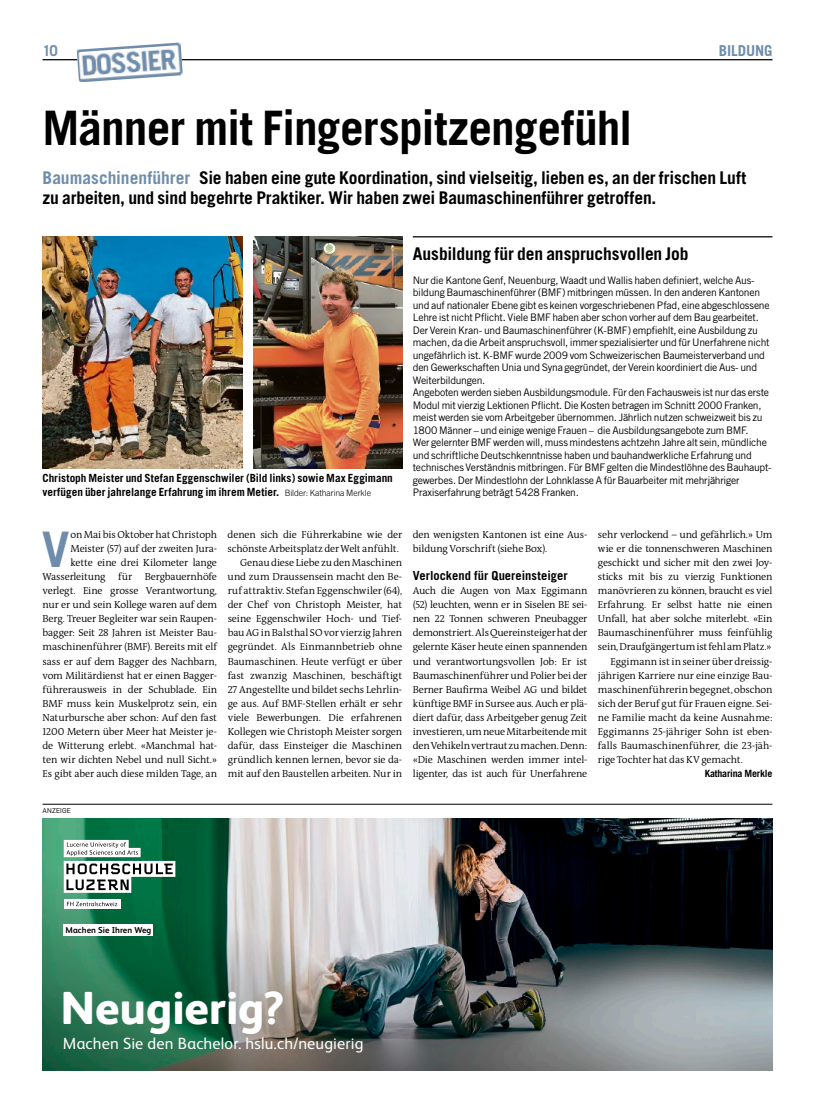
<style>
.page{position:relative;width:815px;height:1117px;background:#fff}
.page>*{position:absolute;margin:0;border:0;box-sizing:border-box;transform-origin:0 0}
.t1{font:49px "Trade Gothic Bold Two";color:#6f8daa}
.t2{font:700 47.5px "Trade Gothic";letter-spacing:-.02em;color:#000}
.t3{font:800 46.25px "FS Albert";letter-spacing:-.005em;color:#fff}
.t4{font:700 17.5px/20.2px "Trade Gothic";letter-spacing:-.01em;color:#000}
.t5{font:16.25px "FS Albert";letter-spacing:.01em;color:#fff}
.t6{font:700 15px "Trade Gothic";letter-spacing:-.01em;color:#6f8daa}
.t7{font:700 12.5px "Trade Gothic";color:#000}
.t8{font:700 11.25px/14px "Trade Gothic";color:#000}
.t9{font:10.38px/12.5px "Trade Gothic";letter-spacing:-.025em;color:#000}
.t10{font:300 10.25px/14px "The Antiqua B4 FN Semi";letter-spacing:-.015em;color:#000;text-align:right}
.t11{font:700 10px "Trade Gothic";letter-spacing:-.02em;color:#000}
.t12{font:700 8.62px "FS Albert";letter-spacing:.005em;color:#000}
.t13{font:6.88px "Flama";letter-spacing:.02em;color:#000}
.s1{color:#6f8daa}
.s2{font-weight:300;font-size:8.75px}
</style>
<div class="page">
<hr style="left:43px;top:59px;width:729px;height:1px;background:#000">
<img style="left:77px;top:42px;width:106px;height:40px">
<hr style="left:43px;top:803px;width:729px;height:1px;background:#000">
<img style="left:43px;top:818px;width:729px;height:252px">
<img style="left:43px;top:863px;width:722px;height:207px">
<svg style="left:64px;top:899px;width:56px;height:9px"></svg>
<svg style="left:64px;top:839px;width:111px;height:53px"></svg>
<svg style="left:67px;top:901px;width:50px;height:5px"></svg>
<div style="left:64px;top:924px;width:89px;height:11px;background:#fff"></div>
<hr style="left:413px;top:236px;width:359px;height:1px;background:#000">
<img style="left:43px;top:236px;width:199px;height:232px">
<img style="left:253px;top:236px;width:149px;height:232px">
<h3 class="t6" style="left:43px;top:41px;width:17px">10</h3>
<h3 class="t6" style="left:719px;top:41px;width:55px">BILDUNG</h3>
<h2 class="t2" style="left:43px;top:99px;width:591px">Männer mit Fingerspitzengefühl</h2>
<h3 class="t4" style="left:43px;top:167px;width:705px"><span class="s1">Baumaschinenführer</span> Sie haben eine gute Koordination, sind vielseitig, lieben es, an der frischen Luft zu arbeiten, und sind begehrte Praktiker. Wir haben zwei Baumaschinenführer getroffen.</h3>
<p class="t8" style="left:43px;top:471px;width:352px">Christoph Meister und Stefan Eggenschwiler (Bild links) sowie Max Eggimann verfügen über jahrelange Erfahrung im ihrem Metier. <span class="s2">Bilder: Katharina Merkle</span></p>
<h3 class="t4" style="left:413px;top:244px;width:277px">Ausbildung für den anspruchsvollen Job</h3>
<p class="t9" style="left:413px;top:273px;width:360px">Nur die Kantone Genf, Neuenburg, Waadt und Wallis haben definiert, welche Aus&shy;bildung Baumaschinenführer (BMF) mitbringen müssen. In den anderen Kantonen und auf nationaler Ebene gibt es keinen vorgeschriebenen Pfad, eine abgeschlossene Lehre ist nicht Pflicht. Viele BMF haben aber schon vorher auf dem Bau gearbeitet.<br>Der Verein Kran- und Baumaschinenführer (K-BMF) empfiehlt, eine Ausbildung zu machen, da die Arbeit anspruchsvoll, immer spezialisierter und für Unerfahrene nicht ungefährlich ist. K-BMF wurde 2009 vom Schweizerischen Baumeisterverband und den Gewerkschaften Unia und Syna gegründet, der Verein koordiniert die Aus- und Weiterbildungen.<br>Angeboten werden sieben Ausbildungsmodule. Für den Fachausweis ist nur das erste Modul mit vierzig Lektionen Pflicht. Die Kosten betragen im Schnitt 2000 Franken, meist werden sie vom Arbeitgeber übernommen. Jährlich nutzen schweizweit bis zu 1800 Männer – und einige wenige Frauen – die Ausbildungsangebote zum BMF.<br>Wer gelernter BMF werden will, muss mindestens achtzehn Jahre alt sein, mündliche und schriftliche Deutschkenntnisse haben und bauhandwerkliche Erfahrung und technisches Verständnis mitbringen. Für BMF gelten die Mindestlöhne des Bauhaupt&shy;gewerbes. Der Mindestlohn der Lohnklasse A für Bauarbeiter mit mehrjähriger Praxiserfahrung beträgt 5428 Franken.</p>
<p class="t10" style="left:43px;top:528px;width:176px">on Mai bis Oktober hat Christoph Meister (57) auf der zweiten Jura-<br>kette eine drei Kilometer lange Wasserleitung für Bergbauernhöfe verlegt. Eine grosse Verantwortung, nur er und sein Kollege waren auf dem Berg. Treuer Begleiter war sein Raupen&shy;bagger: Seit 28 Jahren ist Meister Bau&shy;maschinenführer (BMF). Bereits mit elf sass er auf dem Bagger des Nachbarn, vom Militärdienst hat er einen Bagger&shy;führerausweis in der Schublade. Ein BMF muss kein Muskelprotz sein, ein Naturbursche aber schon: Auf den fast 1200 Metern über Meer hat Meister je&shy;de Witterung erlebt. «Manchmal hat&shy;ten wir dichten Nebel und null Sicht.» Es gibt aber auch diese milden Tage, an</p>
<p class="t10" style="left:228px;top:528px;width:176px">denen sich die Führerkabine wie der</p>
<h1 class="t1" style="left:42px;top:519px;width:29px">V</h1>
<p class="t10" style="left:228px;top:542px;width:173px">schönste Arbeitsplatz der Welt anfühlt.</p>
<p class="t10" style="left:240px;top:556px;width:164px">Genau diese Liebe zu den Maschinen</p>
<p class="t10" style="left:228px;top:570px;width:176px">und zum Draussensein macht den Be-</p>
<p class="t10" style="left:228px;top:584px;width:176px">ruf attraktiv. Stefan Eggenschwiler (64),</p>
<p class="t10" style="left:228px;top:598px;width:176px">der Chef von Christoph Meister, hat</p>
<p class="t10" style="left:228px;top:612px;width:176px">seine Eggenschwiler Hoch- und Tief-</p>
<p class="t10" style="left:228px;top:626px;width:176px">bau AG in Balsthal SO vor vierzig Jahren</p>
<p class="t10" style="left:228px;top:640px;width:176px">gegründet. Als Einmannbetrieb ohne</p>
<p class="t10" style="left:228px;top:654px;width:176px">Baumaschinen. Heute verfügt er über</p>
<p class="t10" style="left:228px;top:668px;width:176px">fast zwanzig Maschinen, beschäftigt</p>
<p class="t10" style="left:228px;top:682px;width:176px">27 Angestellte und bildet sechs Lehrlin-</p>
<p class="t10" style="left:228px;top:696px;width:176px">ge aus. Auf BMF-Stellen erhält er sehr</p>
<p class="t10" style="left:228px;top:710px;width:176px">viele Bewerbungen. Die erfahrenen</p>
<p class="t10" style="left:228px;top:724px;width:176px">Kollegen wie Christoph Meister sorgen</p>
<p class="t10" style="left:228px;top:738px;width:176px">dafür, dass Einsteiger die Maschinen</p>
<p class="t10" style="left:228px;top:752px;width:176px">gründlich kennen lernen, bevor sie da-</p>
<p class="t10" style="left:228px;top:766px;width:176px">mit auf den Baustellen arbeiten. Nur in</p>
<p class="t10" style="left:413px;top:528px;width:176px;text-align:left">den wenigsten Kantonen ist eine Aus&shy;bildung Vorschrift (siehe Box).</p>
<p class="t7" style="left:413px;top:568px;width:156px">Verlockend für Quereinsteiger</p>
<p class="t10" style="left:413px;top:584px;width:176px;text-align:justify">Auch die Augen von Max Eggimann (52) leuchten, wenn er in Siselen BE sei&shy;nen 22 Tonnen schweren Pneubagger demonstriert. Als Quereinsteiger hat der gelernte Käser heute einen spannenden und verantwortungsvollen Job: Er ist Baumaschinenführer und Polier bei der Berner Baufirma Weibel AG und bildet künftige BMF in Sursee aus. Auch er plä&shy;diert dafür, dass Arbeitgeber genug Zeit investieren, um neue Mitarbeitende mit den Vehikeln vertraut zu machen. Denn: «Die Maschinen werden immer intel&shy;ligenter, das ist auch für Unerfahrene</p>
<p class="t10" style="left:598px;top:528px;width:176px">sehr verlockend – und gefährlich.» Um</p>
<p class="t10" style="left:598px;top:542px;width:176px">wie er die tonnenschweren Maschinen</p>
<p class="t10" style="left:598px;top:556px;width:176px">geschickt und sicher mit den zwei Joy-</p>
<p class="t10" style="left:598px;top:570px;width:176px">sticks mit bis zu vierzig Funktionen</p>
<p class="t10" style="left:598px;top:584px;width:176px">manövrieren zu können, braucht es viel</p>
<p class="t10" style="left:598px;top:598px;width:176px">Erfahrung. Er selbst hatte nie einen</p>
<p class="t10" style="left:598px;top:612px;width:176px">Unfall, hat aber solche miterlebt. «Ein</p>
<p class="t10" style="left:598px;top:626px;width:176px">Baumaschinenführer muss feinfühlig</p>
<p class="t10" style="left:598px;top:640px;width:175px">sein, Draufgängertum ist fehl am Platz.»</p>
<p class="t10" style="left:610px;top:654px;width:164px">Eggimann ist in seiner über dreissig-</p>
<p class="t10" style="left:598px;top:668px;width:176px">jährigen Karriere nur eine einzige Bau-</p>
<p class="t10" style="left:598px;top:682px;width:176px">maschinenführerin begegnet, obschon</p>
<p class="t10" style="left:598px;top:696px;width:176px">sich der Beruf gut für Frauen eigne. Sei-</p>
<p class="t10" style="left:598px;top:710px;width:176px">ne Familie macht da keine Ausnahme:</p>
<p class="t10" style="left:598px;top:724px;width:176px">Eggimanns 25-jähriger Sohn ist eben-</p>
<p class="t10" style="left:598px;top:738px;width:176px">falls Baumaschinenführer, die 23-jäh-</p>
<p class="t10" style="left:598px;top:752px;width:146px">rige Tochter hat das KV gemacht.</p>
<p class="t11" style="left:705px;top:766px;width:69px">Katharina Merkle</p>
<p class="t13" style="left:43px;top:805px;width:30px">ANZEIGE</p>
<p class="t12" style="left:66px;top:923px;width:87px">Machen Sie Ihren Weg</p>
<h3 class="t3" style="left:61px;top:974px;width:225px">Neugierig?</h3>
<h3 class="t5" style="left:63px;top:1032px;width:302px">Machen Sie den Bachelor. hslu.ch/neugierig</h3>
</div>
